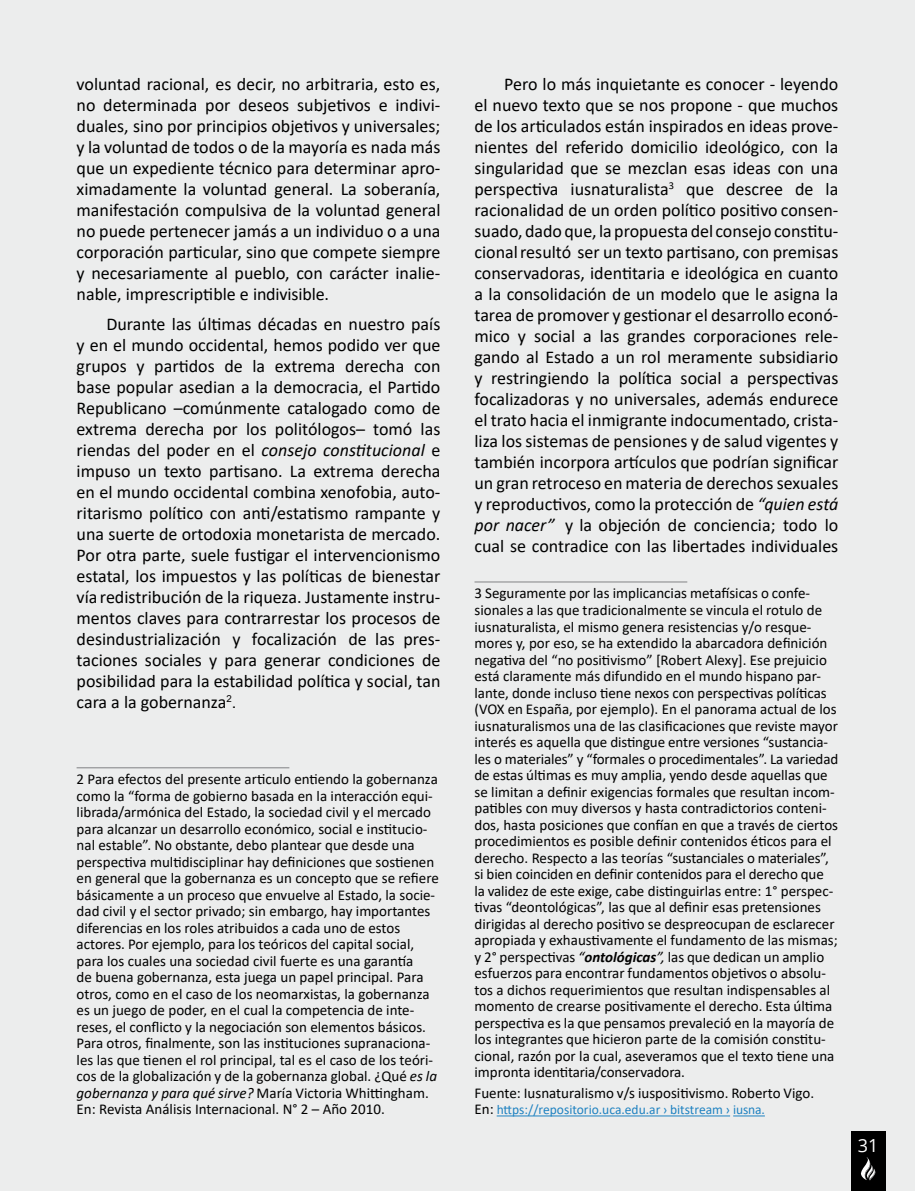
<style>
.page{position:relative;width:915px;height:1191px;background:#fff}
.page>*{position:absolute;margin:0;border:0;box-sizing:border-box;transform-origin:0 0}
.t1{font:18px/21px "Calibri";color:#000;text-align:justify}
.t2{font:18px "Open Sans";color:#fff}
.t3{font:15px/16.5px "Calibri";color:#000}
.t4{font:13.5px "Calibri";color:#1f82c1}
.s1{font-style:italic}
.s2{font-family:"Arial";font-size:16.5px}
.s3{font-weight:700;font-style:italic}
.s4{font-size:15px;color:#000}
</style>
<div class="page">
<div style="left:0;top:0;width:914px;height:1191px;background:#eceded"></div>
<div style="left:850px;top:1131px;width:34px;height:60px;background:#000"></div>
<svg style="left:861px;top:1157px;width:14px;height:23px"></svg>
<hr style="left:77px;top:767px;width:212px;height:1px;background:#87888a">
<hr style="left:474px;top:581px;width:213px;height:1px;background:#87888a">
<hr style="left:496px;top:1115px;width:233px;height:1px;background:#1f82c1">
<hr style="left:733px;top:1115px;width:31px;height:1px;background:#1f82c1">
<p class="t1" style="left:77px;top:73px;width:365px">voluntad racional, es decir, no arbitraria, esto es, no determinada por deseos subjetivos e indivi&shy;duales, sino por principios objetivos y universales; y la voluntad de todos o de la mayoría es nada más que un expediente técnico para determinar apro&shy;ximadamente la voluntad general. La soberanía, manifestación compulsiva de la voluntad general no puede pertenecer jamás a un individuo o a una corporación particular, sino que compete siempre y necesariamente al pueblo, con carácter inalie&shy;nable, imprescriptible e indivisible.</p>
<p class="t1" style="left:77px;top:313px;width:365px;text-indent:30px">Durante las últimas décadas en nuestro país y en el mundo occidental, hemos podido ver que grupos y partidos de la extrema derecha con base popular asedian a la democracia, el Partido Republicano –comúnmente catalogado como de extrema derecha por los politólogos– tomó las riendas del poder en el <span class="s1">consejo constitucional</span> e impuso un texto partisano. La extrema derecha en el mundo occidental combina xenofobia, auto&shy;ritarismo político con anti/estatismo rampante y una suerte de ortodoxia monetarista de mercado.<br>Por otra parte, suele fustigar el intervencionismo estatal, los impuestos y las políticas de bienestar vía redistribución de la riqueza. Justamente instru&shy;mentos claves para contrarrestar los procesos de desindustrialización y focalización de las pres&shy;taciones sociales y para generar condiciones de posibilidad para la estabilidad política y social, tan cara a la gobernanza<sup>2</sup><span class="s2">.</span></p>
<p class="t3" style="left:77px;top:770px;width:363px">2 Para efectos del presente articulo entiendo la gobernanza como la “forma de gobierno basada en la interacción equi&shy;librada/armónica del Estado, la sociedad civil y el mercado para alcanzar un desarrollo económico, social e institucio&shy;nal estable”. No obstante, debo plantear que desde una perspectiva multidisciplinar hay definiciones que sostienen en general que la gobernanza es un concepto que se refiere básicamente a un proceso que envuelve al Estado, la socie&shy;dad civil y el sector privado; sin embargo, hay importantes diferencias en los roles atribuidos a cada uno de estos actores. Por ejemplo, para los teóricos del capital social, para los cuales una sociedad civil fuerte es una garantía<br>de buena gobernanza, esta juega un papel principal. Para otros, como en el caso de los neomarxistas, la gobernanza es un juego de poder, en el cual la competencia de inte&shy;reses, el conflicto y la negociación son elementos básicos.<br>Para otros, finalmente, son las instituciones supranaciona&shy;les las que tienen el rol principal, tal es el caso de los teóri&shy;cos de la globalización y de la gobernanza global. ¿Qué <span class="s1">es la gobernanza y para qué sirve?</span> María Victoria Whittingham.<br>En: Revista Análisis Internacional. N° 2 – Año 2010.</p>
<p class="t1" style="left:474px;top:73px;width:365px;text-indent:30px">Pero lo más inquietante es conocer - leyendo el nuevo texto que se nos propone - que muchos de los articulados están inspirados en ideas prove&shy;nientes del referido domicilio ideológico, con la singularidad que se mezclan esas ideas con una perspectiva iusnaturalista<sup>3</sup> que descree de la racionalidad de un orden político positivo consen&shy;suado, dado que, la propuesta del consejo constitu&shy;cional resultó ser un texto partisano, con premisas conservadoras, identitaria e ideológica en cuanto a la consolidación de un modelo que le asigna la tarea de promover y gestionar el desarrollo econó&shy;mico y social a las grandes corporaciones rele&shy;gando al Estado a un rol meramente subsidiario y restringiendo la política social a perspectivas focalizadoras y no universales, además endurece el trato hacia el inmigrante indocumentado, crista&shy;liza los sistemas de pensiones y de salud vigentes y también incorpora artículos que podrían significar un gran retroceso en materia de derechos sexuales y reproductivos, como la protección de <span class="s1">“quien está por nacer”</span> y la objeción de conciencia; todo lo cual se contradice con las libertades individuales</p>
<p class="t3" style="left:474px;top:585px;width:365px">3 Seguramente por las implicancias metafísicas o confe&shy;sionales a las que tradicionalmente se vincula el rotulo de iusnaturalista, el mismo genera resistencias y/o resque&shy;mores y, por eso, se ha extendido la abarcadora definición negativa del “no positivismo” [Robert Alexy]. Ese prejuicio está claramente más difundido en el mundo hispano par&shy;lante, donde incluso tiene nexos con perspectivas políticas (VOX en España, por ejemplo). En el panorama actual de los iusnaturalismos una de las clasificaciones que reviste mayor interés es aquella que distingue entre versiones “sustancia&shy;les o materiales” y “formales o procedimentales”. La variedad de estas últimas es muy amplia, yendo desde aquellas que se limitan a definir exigencias formales que resultan incom&shy;patibles con muy diversos y hasta contradictorios conteni&shy;dos, hasta posiciones que confían en que a través de ciertos procedimientos es posible definir contenidos éticos para el derecho. Respecto a las teorías “sustanciales o materiales”, si bien coinciden en definir contenidos para el derecho que<br>la validez de este exige, cabe distinguirlas entre: 1° perspec&shy;tivas “deontológicas”, las que al definir esas pretensiones dirigidas al derecho positivo se despreocupan de esclarecer apropiada y exhaustivamente el fundamento de las mismas; y 2° perspectivas <span class="s1">“</span><span class="s3">ontológicas</span><span class="s1">”,</span> las que dedican un amplio esfuerzos para encontrar fundamentos objetivos o absolu&shy;tos a dichos requerimientos que resultan indispensables al momento de crearse positivamente el derecho. Esta última perspectiva es la que pensamos prevaleció en la mayoría de los integrantes que hicieron parte de la comisión constitu&shy;cional, razón por la cual, aseveramos que el texto tiene una impronta identitaria/conservadora.</p>
<p class="t3" style="left:474px;top:1084px;width:341px">Fuente: Iusnaturalismo v/s iuspositivismo. Roberto Vigo.</p>
<p class="t4" style="left:474px;top:1100px;width:292px"><span class="s4">En:</span> https://repositorio.uca.edu.ar › bitstream › iusna.</p>
<p class="t2" style="left:857px;top:1133px;width:22px">31</p>
</div>
